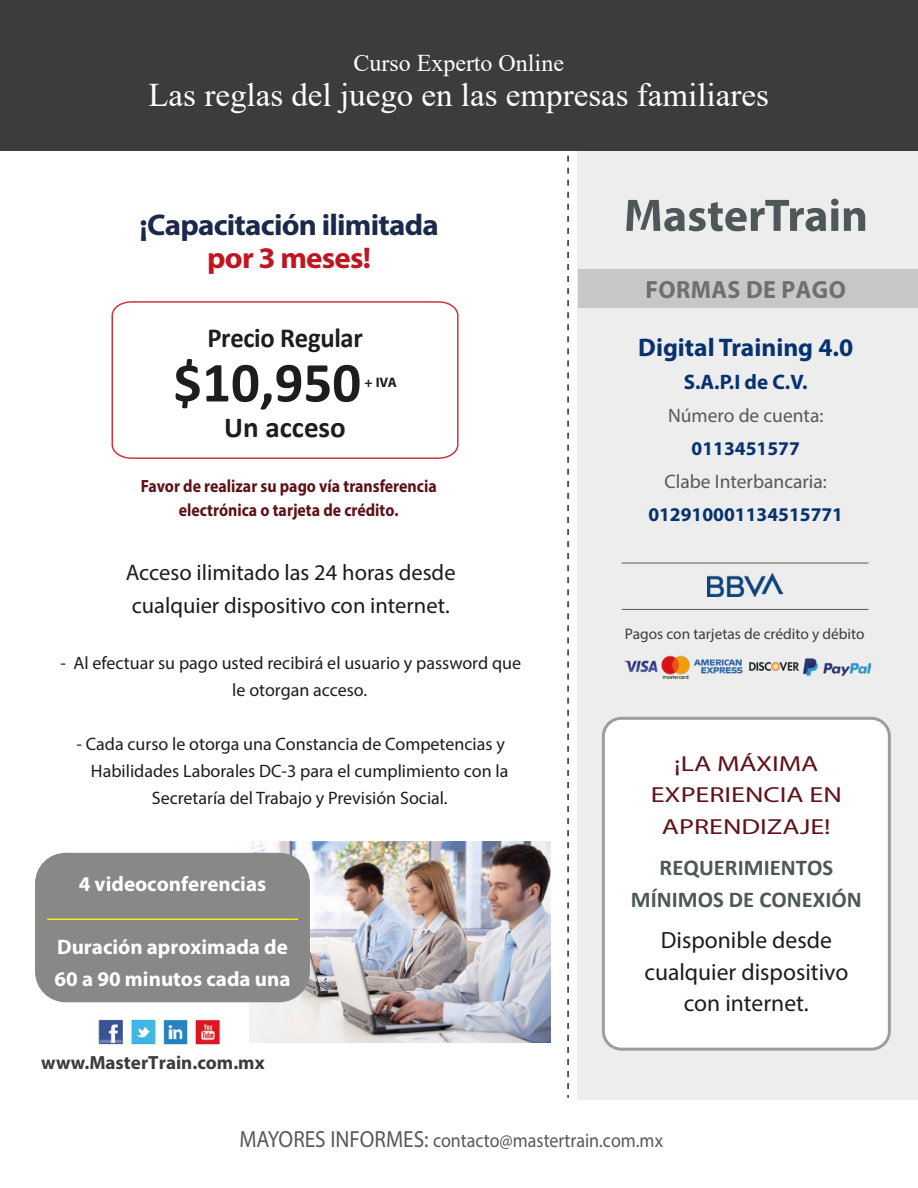
<style>
.page{position:relative;width:918px;height:1188px;background:#fff}
.page>*{position:absolute;margin:0;border:0;box-sizing:border-box;transform-origin:0 0}
.t1{font:700 56.85px "Calibri";color:#1d1d1b}
.t2{font:33px "Times New Roman";color:#fff}
.t3{font:700 30px "Myriad Pro";letter-spacing:-.025em;color:#1b2a4a}
.t4{font:700 30px "Myriad Pro";letter-spacing:-.025em;color:#bf1622}
.t5{font:700 29.1px "Calibri";color:#1d1d1b}
.t6{font:700 27.6px "Calibri";letter-spacing:-.01em;color:#1d1d1b;scale:.96 1}
.t7{font:700 25.5px "Myriad Pro";color:#06326e}
.t8{font:700 24.9px "Myriad Pro";letter-spacing:.015em;color:#706f6f;scale:.96 1}
.t9{font:24px "Times New Roman";color:#fff}
.t10{font:23.55px/31.5px "Myriad Pro";color:#1d1d1b;text-align:center}
.t11{font:700 22.65px/31.5px "Calibri";color:#4e5859;text-align:center}
.t12{font:22.5px/33px "Myriad Pro";color:#1d1d1b}
.t13{font:21.75px/31.5px "Myriad Pro";color:#60121a;text-align:center;scale:1.29 1}
.t14{font:700 21px/31.5px "Myriad Pro";color:#fff}
.t15{font:700 21px "Myriad Pro";color:#06326e}
.t16{font:19.8px "Myriad Pro";color:#585857;scale:.91 1}
.t17{font:19.5px "Myriad Pro";color:#585857}
.t18{font:700 19.5px "Myriad Pro";color:#06326e}
.t19{font:700 19.05px "Myriad Pro";color:#3d3c3c}
.t20{font:18px/27px "Myriad Pro";color:#1d1d1b}
.t21{font:700 17.7px/24px "Myriad Pro";color:#5e1218;text-align:center;scale:.89 1}
.t22{font:15.3px "Myriad Pro";color:#3d3c3c}
.t23{font:700 13.8px "Myriad Pro";color:#1d1d1b}
.s1{font-size:23.4px}
</style>
<div class="page">
<img style="left:98px;top:1019px;width:122px;height:26px">
<img style="left:249px;top:841px;width:302px;height:201px">
<div style="left:578px;top:95px;width:340px;height:1005px;background:#ededed"></div>
<div style="left:603px;top:718px;width:286px;height:331px;background:#fff;border-radius:18px"></div>
<div style="left:602px;top:717px;width:289px;height:334px;border:3px solid #9d9d9c;border-radius:18px"></div>
<svg style="left:567px;top:155px;width:2px;height:943px"></svg>
<div style="left:578px;top:269px;width:340px;height:39px;background:#c7c7c7"></div>
<div style="left:0;top:0;width:918px;height:151px;background:#3d3c3c"></div>
<div style="left:35px;top:853px;width:275px;height:149px;background:#888887;border-radius:31px"></div>
<hr style="left:47px;top:919px;width:251px;height:1px;background:#fdeb11">
<svg style="left:626px;top:199px;width:239px;height:32px"></svg>
<img style="left:624px;top:655px;width:180px;height:24px">
<img style="left:804px;top:658px;width:66px;height:18px">
<img style="left:708px;top:574px;width:74px;height:22px">
<hr style="left:622px;top:609px;width:246px;height:1px;background:#585857">
<hr style="left:622px;top:563px;width:246px;height:1px;background:#585857">
<svg style="left:111px;top:301px;width:348px;height:158px"></svg>
<h3 class="t9" style="left:353px;top:46px;width:212px">Curso Experto Online</h3>
<h2 class="t2" style="left:148px;top:71px;width:622px">Las reglas del juego en las empresas familiares</h2>
<h3 class="t3" style="left:140px;top:205px;width:301px">¡Capacitación ilimitada</h3>
<h3 class="t4" style="left:207px;top:238px;width:166px">por 3 meses!</h3>
<h3 class="t6" style="left:207px;top:318px;width:164px">Precio Regular</h3>
<h1 class="t1" style="left:173px;top:342px;width:189px">$10,950</h1>
<p class="t23" style="left:365px;top:374px;width:34px">+ IVA</p>
<h3 class="t5" style="left:224px;top:406px;width:123px">Un acceso</h3>
<p class="t21" style="left:141px;top:473px;width:334px">Favor de realizar su pago vía transferencia electrónica o tarjeta de crédito.</p>
<p class="t12" style="left:126px;top:555px;width:331px">Acceso ilimitado las 24 horas desde cualquier dispositivo con internet.</p>
<p class="t20" style="left:232px;top:650px;width:290px;text-indent:-172px">- Al efectuar su pago usted recibirá el usuario y password que le otorgan acceso.</p>
<p class="t20" style="left:77px;top:731px;width:430px">- Cada curso le otorga una Constancia de Competencias y</p>
<p class="t20" style="left:91px;top:758px;width:419px">Habilidades Laborales DC-3 para el cumplimiento con la</p>
<p class="t20" style="left:152px;top:785px;width:297px">Secretaría del Trabajo y Previsión Social.</p>
<p class="t14" style="left:79px;top:868px;width:189px">4 videoconferencias</p>
<p class="t14" style="left:54px;top:931px;width:238px">Duración aproximada de<br>60 a 90 minutos cada una</p>
<p class="t19" style="left:41px;top:1050px;width:225px">www.MasterTrain.com.mx</p>
<h3 class="t8" style="left:646px;top:273px;width:210px">FORMAS DE PAGO</h3>
<h3 class="t7" style="left:638px;top:330px;width:217px">Digital Training 4.0</h3>
<p class="t15" style="left:684px;top:368px;width:126px">S.A.P.I de C.V.</p>
<p class="t17" style="left:668px;top:403px;width:157px">Número de cuenta:</p>
<p class="t18" style="left:692px;top:435px;width:110px">0113451577</p>
<p class="t17" style="left:665px;top:469px;width:164px">Clabe Interbancaria:</p>
<p class="t18" style="left:648px;top:501px;width:196px">012910001134515771</p>
<p class="t22" style="left:625px;top:625px;width:241px">Pagos con tarjetas de crédito y débito</p>
<p class="t13" style="left:651px;top:747px;width:150px">¡LA MÁXIMA<br>EXPERIENCIA EN<br>APRENDIZAJE!</p>
<p class="t11" style="left:631px;top:852px;width:232px">REQUERIMIENTOS<br>MÍNIMOS DE CONEXIÓN</p>
<h3 class="t10" style="left:644px;top:924px;width:205px">Disponible desde cualquier dispositivo con internet.</h3>
<p class="t16" style="left:239px;top:1128px;width:467px"><span class="s1">MAYORES INFORMES:</span> contacto@mastertrain.com.mx</p>
</div>
